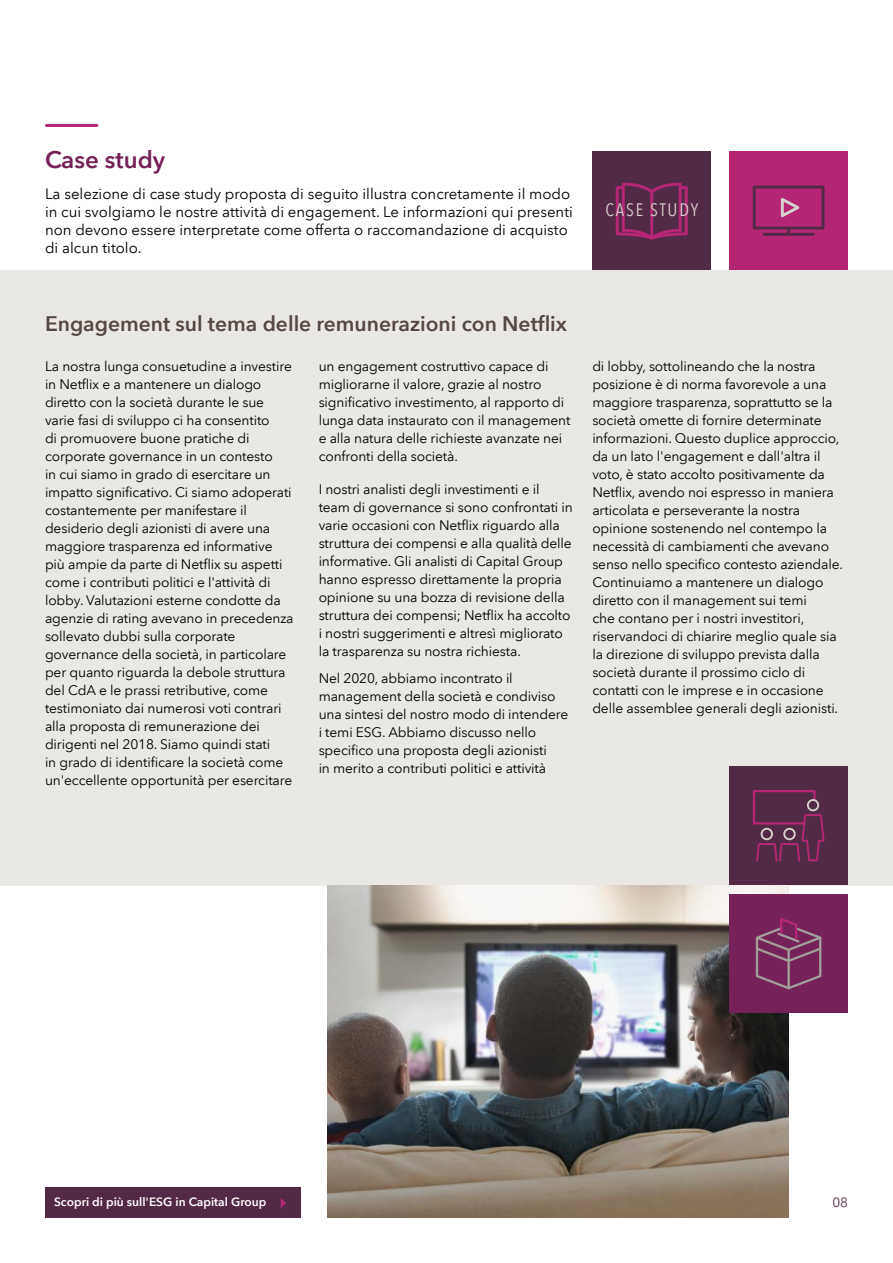
<style>
.page{position:relative;width:893px;height:1263px;background:#fff}
.page>*{position:absolute;margin:0;border:0;box-sizing:border-box;transform-origin:0 0}
.t1{font:600 24px "Avenir Next LT Com";color:#762157}
.t2{font:600 21px "Avenir Next LT Com";color:#554742}
.t3{font:condensed 18px "Avenir Next LT Com";letter-spacing:.1em;color:#d5d0ca}
.t4{font:15px/18px "Avenir Next LT Com";color:#000}
.t5{font:13.8px/18px "Avenir Next LT Com";letter-spacing:-.01em;color:#000}
.t6{font:13.5px "Avenir Next LT Com";color:#532a45}
.t7{font:600 12px "Avenir Next LT Com";color:#fff}
</style>
<div class="page">
<div style="left:592px;top:151px;width:119px;height:120px;background:#532a45"></div>
<svg style="left:616px;top:183px;width:72px;height:57px"></svg>
<div style="left:0;top:270px;width:893px;height:615px;background:#eae8e4"></div>
<img style="left:328px;top:885px;width:461px;height:333px">
<hr style="left:46px;top:124px;width:51px;height:3px;background:#b42573">
<div style="left:45px;top:1188px;width:256px;height:30px;background:#532a45"></div>
<svg style="left:281px;top:1198px;width:5px;height:10px"></svg>
<div style="left:729px;top:766px;width:119px;height:119px;background:#532a45"></div>
<svg style="left:753px;top:790px;width:71px;height:71px"></svg>
<div style="left:729px;top:894px;width:119px;height:119px;background:#762157"></div>
<svg style="left:756px;top:918px;width:65px;height:71px"></svg>
<div style="left:729px;top:151px;width:119px;height:119px;background:#b42573"></div>
<svg style="left:753px;top:186px;width:71px;height:50px"></svg>
<h1 class="t1" style="left:45px;top:145px;width:122px">Case study</h1>
<p class="t4" style="left:45px;top:185px;width:529px">La selezione di case study proposta di seguito illustra concretamente il modo in cui svolgiamo le nostre attività di engagement. Le informazioni qui presenti non devono essere interpretate come offerta o raccomandazione di acquisto di alcun titolo.</p>
<h3 class="t3" style="left:605px;top:199px;width:94px">CASE STUDY</h3>
<h2 class="t2" style="left:45px;top:311px;width:524px">Engagement sul tema delle remunerazioni con Netflix</h2>
<p class="t5" style="left:45px;top:357px;width:250px">La nostra lunga consuetudine a investire in Netflix e a mantenere un dialogo diretto con la società durante le sue varie fasi di sviluppo ci ha consentito<br>di promuovere buone pratiche di corporate governance in un contesto<br>in cui siamo in grado di esercitare un impatto significativo. Ci siamo adoperati costantemente per manifestare il desiderio degli azionisti di avere una maggiore trasparenza ed informative più ampie da parte di Netflix su aspetti come i contributi politici e l'attività di lobby. Valutazioni esterne condotte da agenzie di rating avevano in precedenza sollevato dubbi sulla corporate governance della società, in particolare per quanto riguarda la debole struttura del CdA e le prassi retributive, come testimoniato dai numerosi voti contrari alla proposta di remunerazione dei dirigenti nel 2018. Siamo quindi stati<br>in grado di identificare la società come un'eccellente opportunità per esercitare</p>
<p class="t5" style="left:319px;top:357px;width:253px">un engagement costruttivo capace di migliorarne il valore, grazie al nostro significativo investimento, al rapporto di lunga data instaurato con il management e alla natura delle richieste avanzate nei confronti della società.</p>
<p class="t5" style="left:319px;top:480px;width:256px">I nostri analisti degli investimenti e il team di governance si sono confrontati in varie occasioni con Netflix riguardo alla struttura dei compensi e alla qualità delle informative. Gli analisti di Capital Group hanno espresso direttamente la propria opinione su una bozza di revisione della struttura dei compensi; Netflix ha accolto i nostri suggerimenti e altresì migliorato la trasparenza su nostra richiesta.</p>
<p class="t5" style="left:319px;top:669px;width:251px">Nel 2020, abbiamo incontrato il management della società e condiviso una sintesi del nostro modo di intendere i temi ESG. Abbiamo discusso nello specifico una proposta degli azionisti<br>in merito a contributi politici e attività</p>
<p class="t5" style="left:592px;top:357px;width:252px">di lobby, sottolineando che la nostra posizione è di norma favorevole a una maggiore trasparenza, soprattutto se la società omette di fornire determinate informazioni. Questo duplice approccio, da un lato l'engagement e dall'altra il voto, è stato accolto positivamente da Netflix, avendo noi espresso in maniera articolata e perseverante la nostra opinione sostenendo nel contempo la necessità di cambiamenti che avevano senso nello specifico contesto aziendale.<br>Continuiamo a mantenere un dialogo diretto con il management sui temi<br>che contano per i nostri investitori, riservandoci di chiarire meglio quale sia la direzione di sviluppo prevista dalla società durante il prossimo ciclo di contatti con le imprese e in occasione delle assemblee generali degli azionisti.</p>
<p class="t7" style="left:54px;top:1194px;width:214px">Scopri di più sull'ESG in Capital Group</p>
<p class="t6" style="left:832px;top:1194px;width:17px">08</p>
</div>
